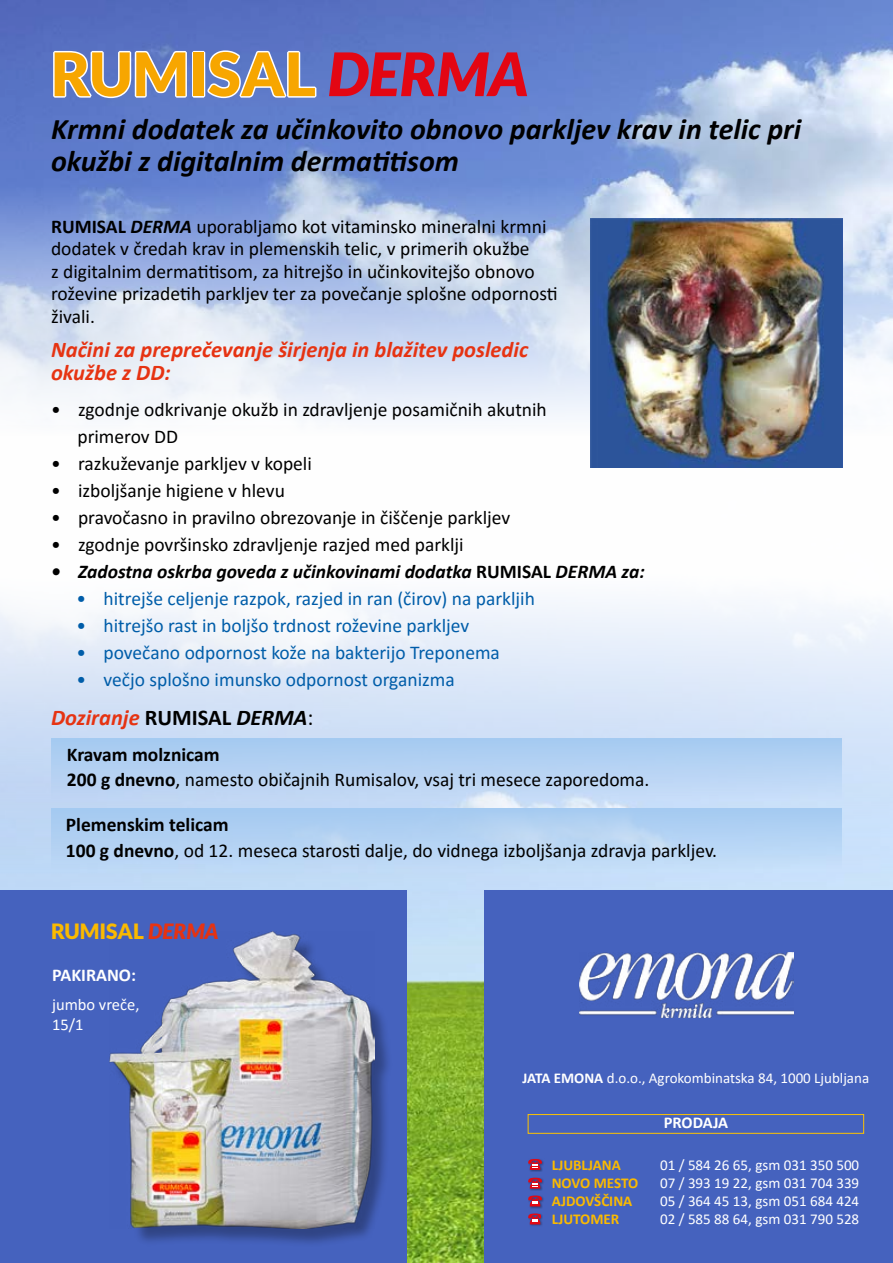
<style>
.page{position:relative;width:893px;height:1263px;background:#fff}
.page>*{position:absolute;margin:0;border:0;box-sizing:border-box;transform-origin:0 0}
.t1{font:900 60px "Lato";color:#f7a600}
.t2{font:italic 700 30px/31.5px "Calibri";color:#000}
.t3{font:italic 700 22.5px/22.5px "Calibri";color:#e63312}
.t4{font:900 21px "Lato";color:#fbba00}
.t5{font:19.5px/22.5px "Calibri";color:#000}
.t6{font:19.5px "Calibri";color:#005da9}
.t7{font:italic 700 19.5px "Calibri";color:#000}
.t8{font:700 18px "Calibri";color:#fff}
.t9{font:16.5px/19.8px "Calibri";color:#fff}
.t10{font:700 16.5px "Calibri";letter-spacing:-.005em;color:#fff}
.t11{font:15px/18.3px "Calibri";color:#fff;text-align:justify}
.t12{font:700 15px/18.3px "Calibri";color:#fbba00}
.s1{font-style:italic;color:#e30613}
.s2{font-weight:700}
.s3{font-weight:700;font-style:italic}
.s4{font-style:normal}
.s5{font-style:normal;color:#000}
.s6{color:#000}
.s7{font-weight:400;font-style:normal;color:#000}
.s8{font-style:italic;color:#e63312}
</style>
<div class="page">
<img style="left:0;top:0;width:893px;height:420px">
<img style="left:0;top:467px;width:893px;height:796px">
<div style="left:0;top:891px;width:407px;height:372px;background:#4562be"></div>
<svg style="left:52px;top:49px;width:136px;height:51px"></svg>
<div style="left:192px;top:51px;width:13px;height:47px;border:3px solid #fff"></div>
<svg style="left:205px;top:49px;width:113px;height:51px"></svg>
<div style="left:485px;top:891px;width:408px;height:372px;background:#4562be"></div>
<div style="left:528px;top:1114px;width:336px;height:19px;border:1px solid #fdc300"></div>
<div style="left:528px;top:1158px;width:17px;height:14px;background:#000;opacity:.35"></div>
<svg style="left:528px;top:1159px;width:14px;height:11px"></svg>
<div style="left:528px;top:1177px;width:17px;height:14px;background:#000;opacity:.35"></div>
<svg style="left:528px;top:1178px;width:14px;height:10px"></svg>
<div style="left:528px;top:1195px;width:17px;height:13px;background:#000;opacity:.35"></div>
<svg style="left:528px;top:1195px;width:14px;height:11px"></svg>
<div style="left:528px;top:1213px;width:15px;height:14px;background:#000;opacity:.35"></div>
<svg style="left:528px;top:1213px;width:13px;height:11px"></svg>
<img style="left:579px;top:953px;width:215px;height:65px">
<div style="left:112px;top:935px;width:281px;height:313px;background:#000;opacity:.3"></div>
<img style="left:109px;top:932px;width:265px;height:297px">
<img style="left:590px;top:218px;width:253px;height:249px">
<div style="left:51px;top:738px;width:791px;height:60px;background:linear-gradient(to bottom,#a5caf1,#c5daf6)"></div>
<div style="left:51px;top:808px;width:791px;height:60px;background:linear-gradient(to bottom,#a6caf0,#c2dbf7)"></div>
<h1 class="t1" style="left:51px;top:39px;width:479px">RUMISAL <span class="s1">DERMA</span></h1>
<h2 class="t2" style="left:51px;top:113px;width:752px">Krmni dodatek za učinkovito obnovo parkljev krav in telic pri okužbi z digitalnim dermatitisom</h2>
<p class="t5" style="left:51px;top:214px;width:508px"><span class="s2">RUMISAL</span> <span class="s3">DERMA</span> uporabljamo kot vitaminsko mineralni krmni dodatek v čredah krav in plemenskih telic, v primerih okužbe<br>z digitalnim dermatitisom, za hitrejšo in učinkovitejšo obnovo roževine prizadetih parkljev ter za povečanje splošne odpornosti živali.</p>
<p class="t3" style="left:51px;top:338px;width:479px">Načini za preprečevanje širjenja in blažitev posledic okužbe z DD:</p>
<p class="t5" style="left:77px;top:395px;width:471px;line-height:27px;text-indent:-26px">• zgodnje odkrivanje okužb in zdravljenje posamičnih akutnih primerov DD</p>
<p class="t5" style="left:51px;top:451px;width:262px">• razkuževanje parkljev v kopeli</p>
<p class="t5" style="left:51px;top:478px;width:235px">• izboljšanje higiene v hlevu</p>
<p class="t5" style="left:51px;top:505px;width:461px">• pravočasno in pravilno obrezovanje in čiščenje parkljev</p>
<p class="t5" style="left:51px;top:532px;width:414px">• zgodnje površinsko zdravljenje razjed med parklji</p>
<p class="t7" style="left:51px;top:557px;width:595px">• Zadostna oskrba goveda z učinkovinami dodatka <span class="s4">RUMISAL</span> DERMA za:</p>
<p class="t6" style="left:77px;top:585px;width:460px">• hitrejše celjenje razpok, razjed in ran (čirov) na parkljih</p>
<p class="t6" style="left:77px;top:612px;width:394px">• hitrejšo rast in boljšo trdnost roževine parkljev</p>
<p class="t6" style="left:77px;top:639px;width:425px">• povečano odpornost kože na bakterijo Treponema</p>
<p class="t6" style="left:77px;top:666px;width:380px">• večjo splošno imunsko odpornost organizma</p>
<p class="t3" style="left:51px;top:705px;width:264px">Doziranje <span class="s5">RUMISAL</span> <span class="s6">DERMA</span><span class="s7">:</span></p>
<p class="t5" style="left:67px;top:741px;width:584px;line-height:25.5px"><span class="s2">Kravam molznicam<br>200 g dnevno</span>, namesto običajnih Rumisalov, vsaj tri mesece zaporedoma.</p>
<p class="t5" style="left:66px;top:811px;width:653px;line-height:25.5px"><span class="s2">Plemenskim telicam<br>100 g dnevno</span>, od 12. meseca starosti dalje, do vidnega izboljšanja zdravja parkljev.</p>
<p class="t4" style="left:51px;top:919px;width:169px">RUMISAL <span class="s8">DERMA</span></p>
<p class="t8" style="left:52px;top:963px;width:85px">PAKIRANO:</p>
<p class="t9" style="left:52px;top:994px;width:89px">jumbo vreče,<br>15/1</p>
<p class="t11" style="left:523px;top:1068px;width:348px"><span class="s2">JATA EMONA</span> d.o.o., Agrokombinatska 84, 1000 Ljubljana</p>
<p class="t10" style="left:664px;top:1110px;width:66px">PRODAJA</p>
<p class="t11" style="left:660px;top:1155px;width:201px">01 / 584 26 65, gsm 031 350 500<br>07 / 393 19 22, gsm 031 704 339<br>05 / 364 45 13, gsm 051 684 424<br>02 / 585 88 64, gsm 031 790 528</p>
<p class="t12" style="left:552px;top:1155px;width:88px">LJUBLJANA<br>NOVO MESTO<br>AJDOVŠČINA<br>LJUTOMER</p>
</div>
